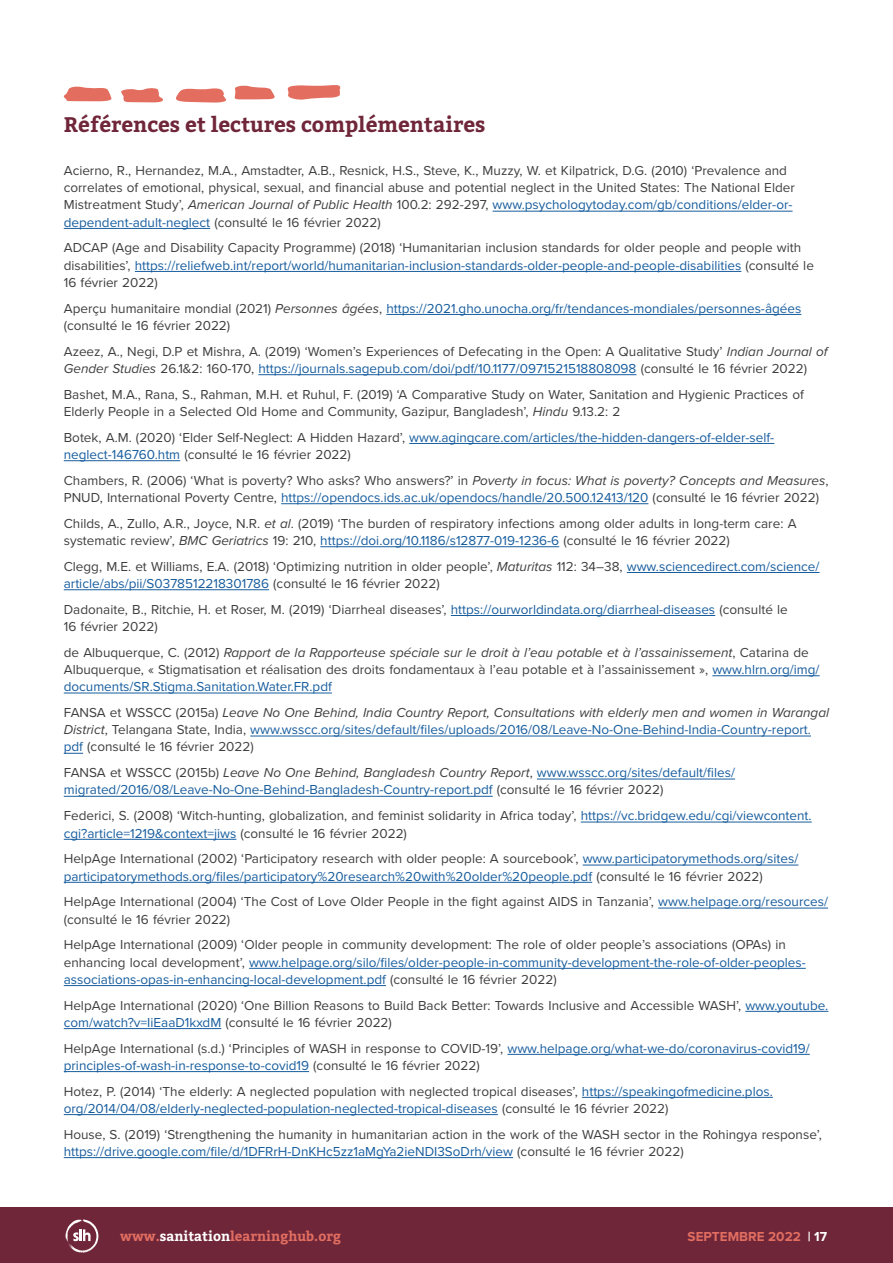
<style>
.page{position:relative;width:893px;height:1263px;background:#fff}
.page>*{position:absolute;margin:0;border:0;box-sizing:border-box;transform-origin:0 0}
.Chapter_Header{font:700 21px "Bitter";color:#702639}
.Body_References_copy{font:13.5px/17.2px "Proxima Nova";color:#3e3e3f}
.Body_References_copy-2{font:13.5px/17.2px "Proxima Nova";color:#175d9e}
.t1{font:700 13.5px "Bitter";color:#e16e61}
.t2{font:700 13.5px "Proxima Nova";color:#e16e61}
.s1{font-style:italic}
.s2{color:#175d9e}
.s3{color:#3e3e3f}
.s4{font-style:italic;color:#3e3e3f}
.s5{color:#fff}
</style>
<div class="page">
<hr style="left:493px;top:211px;width:300px;height:1px;background:#175d9e">
<hr style="left:64px;top:228px;width:146px;height:1px;background:#175d9e">
<hr style="left:135px;top:271px;width:606px;height:1px;background:#175d9e">
<hr style="left:386px;top:314px;width:415px;height:1px;background:#175d9e">
<hr style="left:258px;top:374px;width:378px;height:1px;background:#175d9e">
<hr style="left:409px;top:443px;width:365px;height:1px;background:#175d9e">
<hr style="left:64px;top:460px;width:116px;height:1px;background:#175d9e">
<hr style="left:281px;top:503px;width:367px;height:1px;background:#175d9e">
<hr style="left:320px;top:546px;width:239px;height:1px;background:#175d9e">
<hr style="left:627px;top:572px;width:192px;height:1px;background:#175d9e">
<hr style="left:64px;top:589px;width:205px;height:1px;background:#175d9e">
<hr style="left:451px;top:615px;width:264px;height:1px;background:#175d9e">
<hr style="left:712px;top:675px;width:108px;height:1px;background:#175d9e">
<hr style="left:64px;top:693px;width:268px;height:1px;background:#175d9e">
<hr style="left:250px;top:736px;width:561px;height:1px;background:#175d9e">
<svg style="left:64px;top:753px;width:19px;height:1px"></svg>
<hr style="left:537px;top:779px;width:198px;height:1px;background:#175d9e">
<hr style="left:64px;top:796px;width:429px;height:1px;background:#175d9e">
<hr style="left:581px;top:822px;width:231px;height:1px;background:#175d9e">
<hr style="left:64px;top:839px;width:172px;height:1px;background:#175d9e">
<hr style="left:583px;top:865px;width:215px;height:1px;background:#175d9e">
<hr style="left:64px;top:882px;width:528px;height:1px;background:#175d9e">
<hr style="left:658px;top:908px;width:170px;height:1px;background:#175d9e">
<hr style="left:249px;top:968px;width:557px;height:1px;background:#175d9e">
<hr style="left:64px;top:985px;width:322px;height:1px;background:#175d9e">
<hr style="left:745px;top:1011px;width:83px;height:1px;background:#175d9e">
<hr style="left:64px;top:1028px;width:157px;height:1px;background:#175d9e">
<hr style="left:507px;top:1054px;width:303px;height:1px;background:#175d9e">
<hr style="left:64px;top:1071px;width:245px;height:1px;background:#175d9e">
<hr style="left:582px;top:1097px;width:191px;height:1px;background:#175d9e">
<hr style="left:64px;top:1114px;width:434px;height:1px;background:#175d9e">
<hr style="left:64px;top:1157px;width:449px;height:1px;background:#175d9e">
<svg style="left:64px;top:85px;width:276px;height:18px"></svg>
<div style="left:0;top:1208px;width:893px;height:55px;background:#702639"></div>
<svg style="left:65px;top:1219px;width:33px;height:34px"></svg>
<p class="Chapter_Header" style="left:64px;top:112px;width:423px">Références et lectures complémentaires</p>
<p class="Body_References_copy" style="left:64px;top:162px;width:733px">Acierno, R., Hernandez, M.A., Amstadter, A.B., Resnick, H.S., Steve, K., Muzzy, W. et Kilpatrick, D.G. (2010) ‘Prevalence and correlates of emotional, physical, sexual, and financial abuse and potential neglect in the United States: The National Elder Mistreatment Study’, <span class="s1">American Journal of Public Health</span> 100.2: 292-297, <span class="s2">www.psychologytoday.com/gb/conditions/elder-or&shy;dependent-adult-neglect</span> (consulté le 16 février 2022)</p>
<p class="Body_References_copy" style="left:64px;top:239px;width:752px">ADCAP (Age and Disability Capacity Programme) (2018) ‘Humanitarian inclusion standards for older people and people with disabilities’, <span class="s2">https://reliefweb.int/report/world/humanitarian-inclusion-standards-older-people-and-people-disabilities</span> (consulté le<br>16 février 2022)</p>
<p class="Body_References_copy-2" style="left:64px;top:300px;width:739px"><span class="s3">Aperçu humanitaire mondial (2021)</span> <span class="s4">Personnes âgées</span><span class="s3">,</span> https://2021.gho.unocha.org/fr/tendances-mondiales/personnes-âgées <span class="s3">(consulté le 16 février 2022)</span></p>
<p class="Body_References_copy" style="left:64px;top:343px;width:765px">Azeez, A., Negi, D.P et Mishra, A. (2019) ‘Women’s Experiences of Defecating in the Open: A Qualitative Study’ <span class="s1">Indian Journal of<br>Gender Studies</span> 26.1&amp;2: 160-170, <span class="s2">https://journals.sagepub.com/doi/pdf/10.1177/0971521518808098</span> (consulté le 16 février 2022)</p>
<p class="Body_References_copy" style="left:64px;top:386px;width:742px">Bashet, M.A., Rana, S., Rahman, M.H. et Ruhul, F. (2019) ‘A Comparative Study on Water, Sanitation and Hygienic Practices of<br>Elderly People in a Selected Old Home and Community, Gazipur, Bangladesh’, <span class="s1">Hindu</span> 9.13.2: 2</p>
<p class="Body_References_copy-2" style="left:64px;top:429px;width:712px"><span class="s3">Botek, A.M. (2020) ‘Elder Self-Neglect: A Hidden Hazard’,</span> www.agingcare.com/articles/the-hidden-dangers-of-elder-self&shy;neglect-146760.htm <span class="s3">(consulté le 16 février 2022)</span></p>
<p class="Body_References_copy" style="left:64px;top:472px;width:766px">Chambers, R. (2006) ‘What is poverty? Who asks? Who answers?’ in <span class="s1">Poverty in focus: What is poverty? Concepts and Measures</span>,<br>PNUD, International Poverty Centre, <span class="s2">https://opendocs.ids.ac.uk/opendocs/handle/20.500.12413/120</span> (consulté le 16 février 2022)</p>
<p class="Body_References_copy" style="left:64px;top:515px;width:734px">Childs, A., Zullo, A.R., Joyce, N.R. <span class="s1">et al</span>. (2019) ‘The burden of respiratory infections among older adults in long-term care: A systematic review’, <span class="s1">BMC Geriatrics</span> 19: 210, <span class="s2">https://doi.org/10.1186/s12877-019-1236-6</span> (consulté le 16 février 2022)</p>
<p class="Body_References_copy" style="left:64px;top:558px;width:757px">Clegg, M.E. et Williams, E.A. (2018) ‘Optimizing nutrition in older people’, <span class="s1">Maturitas</span> 112: 34–38, <span class="s2">www.sciencedirect.com/science/ article/abs/pii/S0378512218301786</span> (consulté le 16 février 2022)</p>
<p class="Body_References_copy" style="left:64px;top:601px;width:725px">Dadonaite, B., Ritchie, H. et Roser, M. (2019) ‘Diarrheal diseases’, <span class="s2">https://ourworldindata.org/diarrheal-diseases</span> (consulté le<br>16 février 2022)</p>
<p class="Body_References_copy" style="left:64px;top:644px;width:757px">de Albuquerque, C. (2012) <span class="s1">Rapport de la Rapporteuse spéciale sur le droit à l’eau potable et à l’assainissement</span>, Catarina de<br>Albuquerque, « Stigmatisation et réalisation des droits fondamentaux à l’eau potable et à l’assainissement », <span class="s2">www.hlrn.org/img/ documents/SR.Stigma.Sanitation.Water.FR.pdf</span></p>
<p class="Body_References_copy-2" style="left:64px;top:704px;width:767px"><span class="s3">FANSA et WSSCC (2015a)</span> <span class="s4">Leave No One Behind, India Country Report, Consultations with elderly men and women in Warangal<br>District</span><span class="s3">, Telangana State, India,</span> www.wsscc.org/sites/default/files/uploads/2016/08/Leave-No-One-Behind-India-Country-report. pdf <span class="s3">(consulté le 16 février 2022)</span></p>
<p class="Body_References_copy-2" style="left:64px;top:764px;width:673px"><span class="s3">FANSA et WSSCC (2015b)</span> <span class="s4">Leave No One Behind, Bangladesh Country Report</span><span class="s3">,</span> www.wsscc.org/sites/default/files/ migrated/2016/08/Leave-No-One-Behind-Bangladesh-Country-report.pdf <span class="s3">(consulté le 16 février 2022)</span></p>
<p class="Body_References_copy" style="left:64px;top:807px;width:749px">Federici, S. (2008) ‘Witch-hunting, globalization, and feminist solidarity in Africa today’, <span class="s2">https://vc.bridgew.edu/cgi/viewcontent. cgi?article=1219&amp;context=jiws</span> (consulté le 16 février 2022)</p>
<p class="Body_References_copy-2" style="left:64px;top:850px;width:736px"><span class="s3">HelpAge International (2002) ‘Participatory research with older people: A sourcebook’,</span> www.participatorymethods.org/sites/ participatorymethods.org/files/participatory%20research%20with%20older%20people.pdf <span class="s3">(consulté le 16 février 2022)</span></p>
<p class="Body_References_copy" style="left:64px;top:893px;width:766px">HelpAge International (2004) ‘The Cost of Love Older People in the fight against AIDS in Tanzania’, <span class="s2">www.helpage.org/resources/ </span>(consulté le 16 février 2022)</p>
<p class="Body_References_copy" style="left:64px;top:936px;width:743px">HelpAge International (2009) ‘Older people in community development: The role of older people’s associations (OPAs) in enhancing local development’, <span class="s2">www.helpage.org/silo/files/older-people-in-community-development-the-role-of-older-peoples&shy;associations-opas-in-enhancing-local-development.pdf</span> (consulté le 16 février 2022)</p>
<p class="Body_References_copy" style="left:64px;top:997px;width:766px">HelpAge International (2020) ‘One Billion Reasons to Build Back Better: Towards Inclusive and Accessible WASH’, <span class="s2">www.youtube. com/watch?v=IiEaaD1kxdM</span> (consulté le 16 février 2022)</p>
<p class="Body_References_copy" style="left:64px;top:1040px;width:747px">HelpAge International (s.d.) ‘Principles of WASH in response to COVID-19’, <span class="s2">www.helpage.org/what-we-do/coronavirus-covid19/ principles-of-wash-in-response-to-covid19</span> (consulté le 16 février 2022)</p>
<p class="Body_References_copy-2" style="left:64px;top:1083px;width:711px"><span class="s3">Hotez, P. (2014) ‘The elderly: A neglected population with neglected tropical diseases’,</span> https://speakingofmedicine.plos. org/2014/04/08/elderly-neglected-population-neglected-tropical-diseases <span class="s3">(consulté le 16 février 2022)</span></p>
<p class="Body_References_copy" style="left:64px;top:1126px;width:760px">House, S. (2019) ‘Strengthening the humanity in humanitarian action in the work of the WASH sector in the Rohingya response’, <span class="s2">https://drive.google.com/file/d/1DFRrH-DnKHc5zz1aMgYa2ieNDI3SoDrh/view</span> (consulté le 16 février 2022)</p>
<p class="t1" style="left:120px;top:1228px;width:223px">www.<span class="s5">sanitation</span>learninghub.org</p>
<p class="t2" style="left:688px;top:1229px;width:141px">SEPTEMBRE 2022 <span class="s5">| 17</span></p>
</div>
